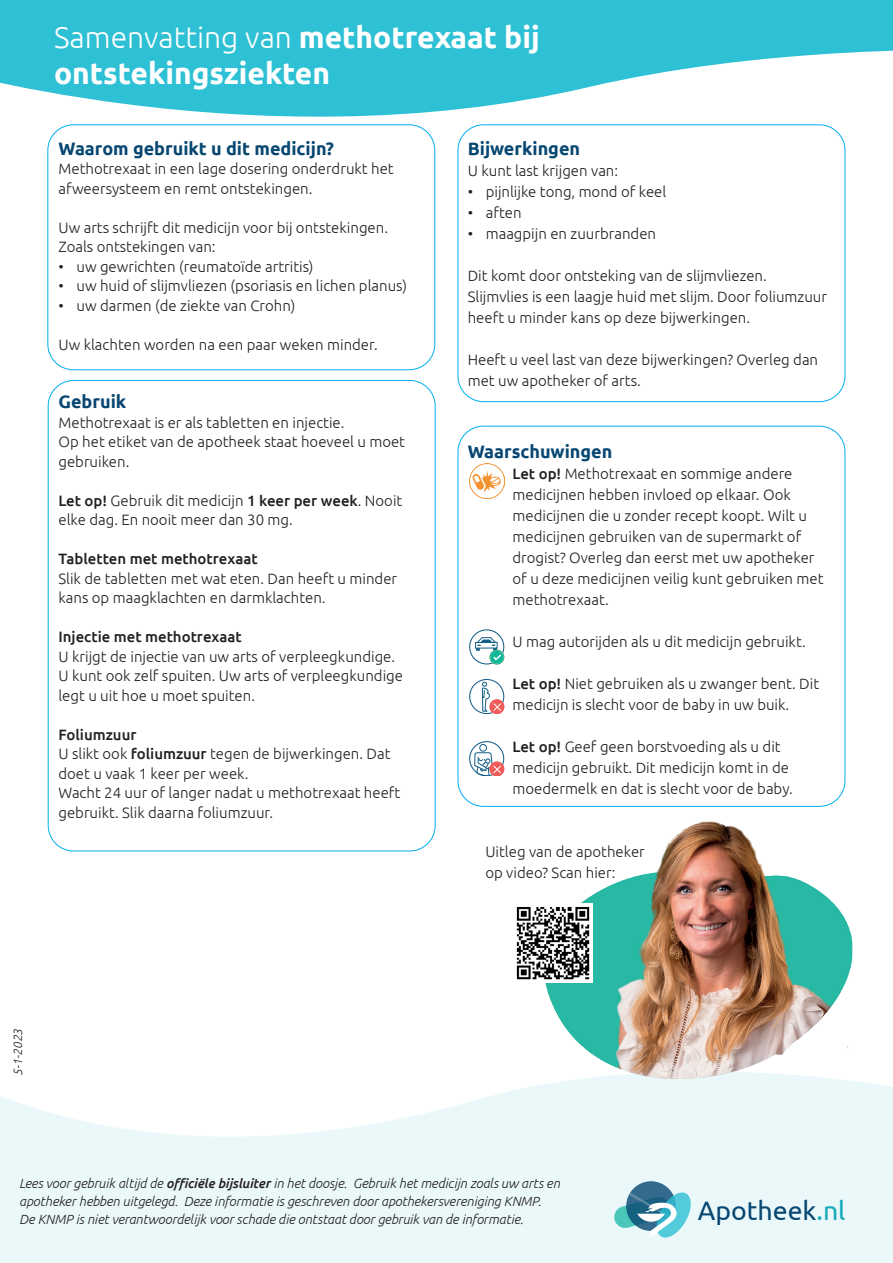
<style>
.page{position:relative;width:893px;height:1263px;background:#fff}
.page>*{position:absolute;margin:0;border:0;box-sizing:border-box;transform-origin:0 0}
.t1{font:700 30px/36px "Ubuntu";color:#fff}
.t2{font:26.7px "Ubuntu";color:#074771}
.t3{font:700 18px "Ubuntu";color:#074772}
.t4{font:300 15px/21px "Ubuntu";color:#231f20}
.t5{font:500 15px "Ubuntu";color:#231f20}
.t6{font:italic 300 13.35px/18px "Ubuntu";letter-spacing:-.005em;color:#231f20}
.t7{font:italic 300 12px "Ubuntu";color:#231f20}
.s1{font-weight:300}
.s2{font-weight:500}
.s3{color:#17aab8}
</style>
<div class="page">
<svg style="left:0;top:1082px;width:893px;height:181px;background:#ecf8fa"></svg>
<svg style="left:0;top:0;width:893px;height:165px;fill:#2ec0d4"></svg>
<svg style="left:626px;top:1181px;width:50px;height:50px"></svg>
<svg style="left:614px;top:1192px;width:77px;height:45px;background:#81becb"></svg>
<div style="left:458px;top:125px;width:387px;height:277px;background:#fff;border-radius:26px"></div>
<div style="left:458px;top:125px;width:387px;height:277px;border:1px solid #00aeef;border-radius:26px"></div>
<div style="left:48px;top:125px;width:387px;height:245px;background:#fff;border-radius:26px"></div>
<div style="left:48px;top:125px;width:387px;height:245px;border:1px solid #00aeef;border-radius:26px"></div>
<svg style="left:469px;top:629px;width:35px;height:35px"></svg>
<img style="left:469px;top:463px;width:35px;height:35px">
<svg style="left:469px;top:679px;width:35px;height:35px"></svg>
<svg style="left:469px;top:741px;width:35px;height:35px"></svg>
<img style="left:526px;top:754px;width:334px;height:335px">
<img style="left:516px;top:904px;width:76px;height:79px">
<h1 class="t1" style="left:54px;top:19px;width:487px"><span class="s1">Samenvatting van</span> methotrexaat bij ontstekingsziekten</h1>
<p class="t3" style="left:58px;top:137px;width:277px">Waarom gebruikt u dit medicijn?</p>
<p class="t4" style="left:58px;top:159px;width:337px;line-height:19.5px">Methotrexaat in een lage dosering onderdrukt het afweersysteem en remt ontstekingen.</p>
<p class="t4" style="left:58px;top:217px;width:331px;line-height:19.5px">Uw arts schrijft dit medicijn voor bij ontstekingen.<br>Zoals ontstekingen van:</p>
<p class="t4" style="left:58px;top:255px;width:257px">• uw gewrichten (reumatoïde artritis)</p>
<p class="t4" style="left:58px;top:275px;width:350px">• uw huid of slijmvliezen (psoriasis en lichen planus)</p>
<p class="t4" style="left:58px;top:294px;width:238px">• uw darmen (de ziekte van Crohn)</p>
<p class="t4" style="left:58px;top:333px;width:321px">Uw klachten worden na een paar weken minder.</p>
<p class="t3" style="left:58px;top:391px;width:69px">Gebruik</p>
<p class="t4" style="left:58px;top:412px;width:348px;line-height:19.5px">Methotrexaat is er als tabletten en injectie.<br>Op het etiket van de apotheek staat hoeveel u moet gebruiken.</p>
<p class="t4" style="left:58px;top:490px;width:345px;line-height:19.5px"><span class="s2">Let op!</span> Gebruik dit medicijn <span class="s2">1 keer per week</span>. Nooit elke dag. En nooit meer dan 30 mg.</p>
<p class="t5" style="left:58px;top:549px;width:201px">Tabletten met methotrexaat</p>
<p class="t4" style="left:58px;top:568px;width:340px;line-height:19.5px">Slik de tabletten met wat eten. Dan heeft u minder kans op maagklachten en darmklachten.</p>
<p class="t5" style="left:58px;top:627px;width:185px">Injectie met methotrexaat</p>
<p class="t4" style="left:58px;top:646px;width:346px;line-height:19.5px">U krijgt de injectie van uw arts of verpleegkundige.<br>U kunt ook zelf spuiten. Uw arts of verpleegkundige legt u uit hoe u moet spuiten.</p>
<p class="t4" style="left:58px;top:724px;width:343px;line-height:19.5px"><span class="s2">Foliumzuur<br></span>U slikt ook <span class="s2">foliumzuur</span> tegen de bijwerkingen. Dat doet u vaak 1 keer per week.<br>Wacht 24 uur of langer nadat u methotrexaat heeft gebruikt. Slik daarna foliumzuur.</p>
<p class="t7" style="left:11px;top:1076px;width:49px;rotate:-90deg">5-1-2023</p>
<p class="t3" style="left:468px;top:138px;width:114px">Bijwerkingen</p>
<p class="t4" style="left:468px;top:160px;width:152px">U kunt last krijgen van:</p>
<p class="t4" style="left:468px;top:181px;width:200px">• pijnlijke tong, mond of keel</p>
<p class="t4" style="left:468px;top:202px;width:55px">• aften</p>
<p class="t4" style="left:468px;top:223px;width:190px">• maagpijn en zuurbranden</p>
<p class="t4" style="left:468px;top:265px;width:361px">Dit komt door ontsteking van de slijmvliezen.<br>Slijmvlies is een laagje huid met slijm. Door foliumzuur heeft u minder kans op deze bijwerkingen.</p>
<p class="t4" style="left:468px;top:349px;width:352px">Heeft u veel last van deze bijwerkingen? Overleg dan met uw apotheker of arts.</p>
<p class="t3" style="left:468px;top:441px;width:146px">Waarschuwingen</p>
<p class="t4" style="left:513px;top:463px;width:312px"><span class="s2">Let op!</span> Methotrexaat en sommige andere medicijnen hebben invloed op elkaar. Ook medicijnen die u zonder recept koopt. Wilt u medicijnen gebruiken van de supermarkt of drogist? Overleg dan eerst met uw apotheker of u deze medicijnen veilig kunt gebruiken met methotrexaat.</p>
<p class="t4" style="left:513px;top:631px;width:295px">U mag autorijden als u dit medicijn gebruikt.</p>
<p class="t4" style="left:513px;top:673px;width:308px"><span class="s2">Let op!</span> Niet gebruiken als u zwanger bent. Dit medicijn is slecht voor de baby in uw buik.</p>
<p class="t4" style="left:513px;top:736px;width:282px"><span class="s2">Let op!</span> Geef geen borstvoeding als u dit medicijn gebruikt. Dit medicijn komt in de moedermelk en dat is slecht voor de baby.</p>
<p class="t4" style="left:485px;top:841px;width:161px">Uitleg van de apotheker op video? Scan hier:</p>
<p class="t6" style="left:19px;top:1174px;width:542px">Lees voor gebruik altijd de <span class="s2">officiële bijsluiter</span> in het doosje. Gebruik het medicijn zoals uw arts en apotheker hebben uitgelegd. Deze informatie is geschreven door apothekersvereniging KNMP.<br>De KNMP is niet verantwoordelijk voor schade die ontstaat door gebruik van de informatie.</p>
<h2 class="t2" style="left:698px;top:1194px;width:149px">Apotheek<span class="s3">.nl</span></h2>
</div>
